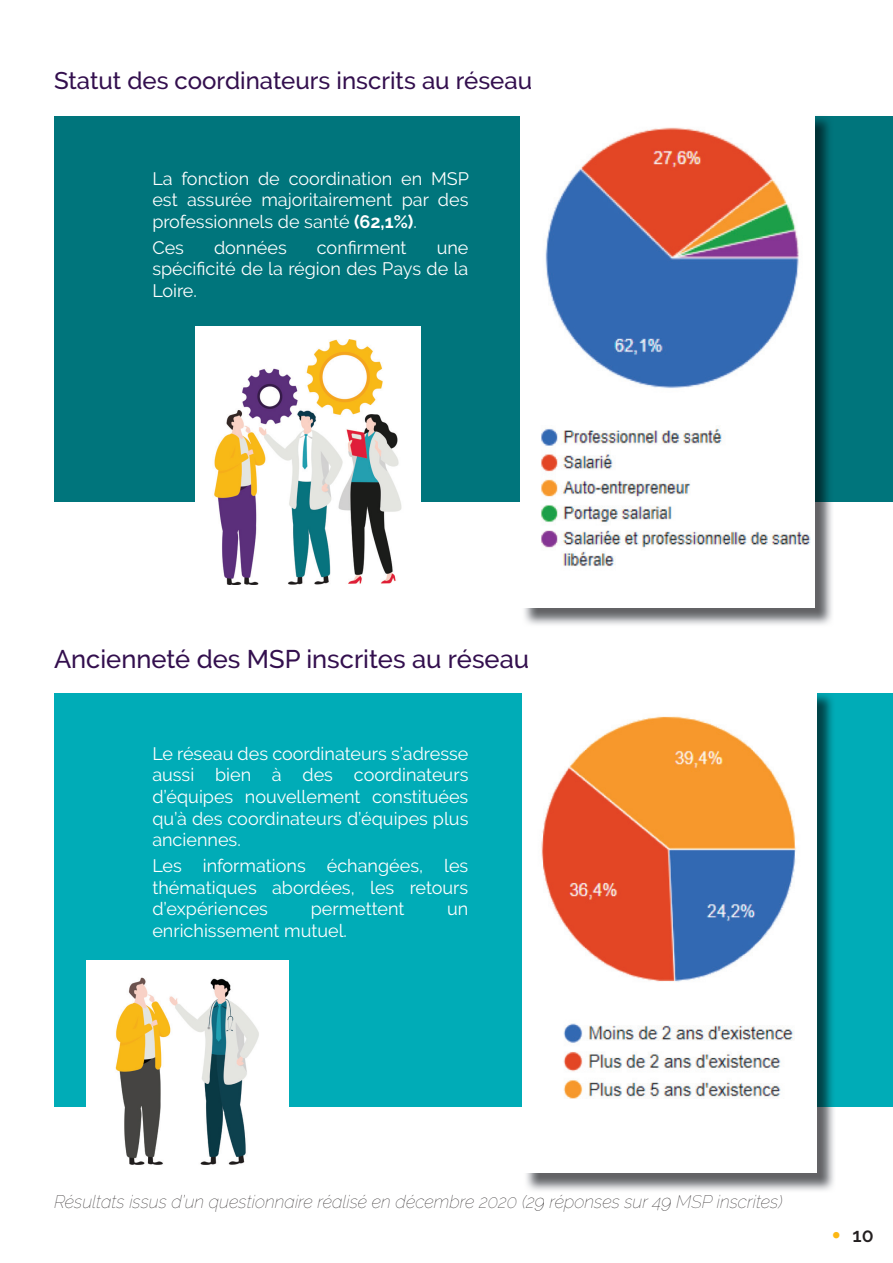
<style>
.page{position:relative;width:893px;height:1263px;background:#fff}
.page>*{position:absolute;margin:0;border:0;box-sizing:border-box;transform-origin:0 0}
.t1{font:500 25.5px "Raleway";color:#330f4e}
.t2{font:500 24px "Raleway";color:#330f4e}
.t3{font:600 19.5px "Raleway";color:#231f20}
.t4{font:18px/21.6px "Raleway";color:#fff;text-align:justify}
.t5{font:italic 100 18px "Raleway";color:#231f20}
.s1{font-weight:700}
.s2{font-family:"Arial";font-weight:900;color:#fcb814}
</style>
<div class="page">
<div style="left:54px;top:693px;width:839px;height:413px;background:#00acb7"></div>
<div style="left:54px;top:116px;width:839px;height:386px;background:#00757c"></div>
<img style="left:524px;top:116px;width:308px;height:509px">
<div style="left:520px;top:112px;width:294px;height:496px;background:#fff"></div>
<img style="left:541px;top:127px;width:270px;height:440px">
<img style="left:526px;top:693px;width:309px;height:498px">
<div style="left:522px;top:690px;width:294px;height:483px;background:#fff"></div>
<img style="left:541px;top:716px;width:255px;height:266px">
<img style="left:563px;top:1023px;width:231px;height:76px">
<div style="left:195px;top:326px;width:225px;height:259px;background:#fff"></div>
<img style="left:214px;top:340px;width:188px;height:245px">
<img style="left:86px;top:961px;width:203px;height:204px">
<h2 class="t2" style="left:54px;top:67px;width:480px">Statut des coordinateurs inscrits au réseau</h2>
<p class="t4" style="left:152px;top:168px;width:318px">La fonction de coordination en MSP est assurée majoritairement par des professionnels de santé <span class="s1">(62,1%)</span>.</p>
<p class="t4" style="left:152px;top:237px;width:33px">Ces</p>
<p class="t4" style="left:214px;top:237px;width:74px">données</p>
<p class="t4" style="left:317px;top:237px;width:91px">confirment</p>
<p class="t4" style="left:152px;top:237px;width:318px;text-indent:284px">une spécificité de la région des Pays de la Loire.</p>
<h1 class="t1" style="left:54px;top:644px;width:477px">Ancienneté des MSP inscrites au réseau</h1>
<p class="t4" style="left:152px;top:742px;width:318px">Le réseau des coordinateurs s’adresse aussi bien à des coordinateurs d’équipes nouvellement constituées qu’à des coordinateurs d’équipes plus anciennes.</p>
<p class="t4" style="left:152px;top:855px;width:318px">Les informations échangées, les thématiques abordées, les retours d’expériences</p>
<p class="t4" style="left:311px;top:898px;width:95px">permettent</p>
<p class="t4" style="left:447px;top:898px;width:23px">un</p>
<p class="t4" style="left:152px;top:920px;width:196px">enrichissement mutuel.</p>
<p class="t5" style="left:54px;top:1191px;width:730px">Résultats issus d’un questionnaire réalisé en décembre 2020 (29 réponses sur 49 MSP inscrites)</p>
<p class="t3" style="left:831px;top:1224px;width:44px"><span class="s2">•</span> 10</p>
</div>
